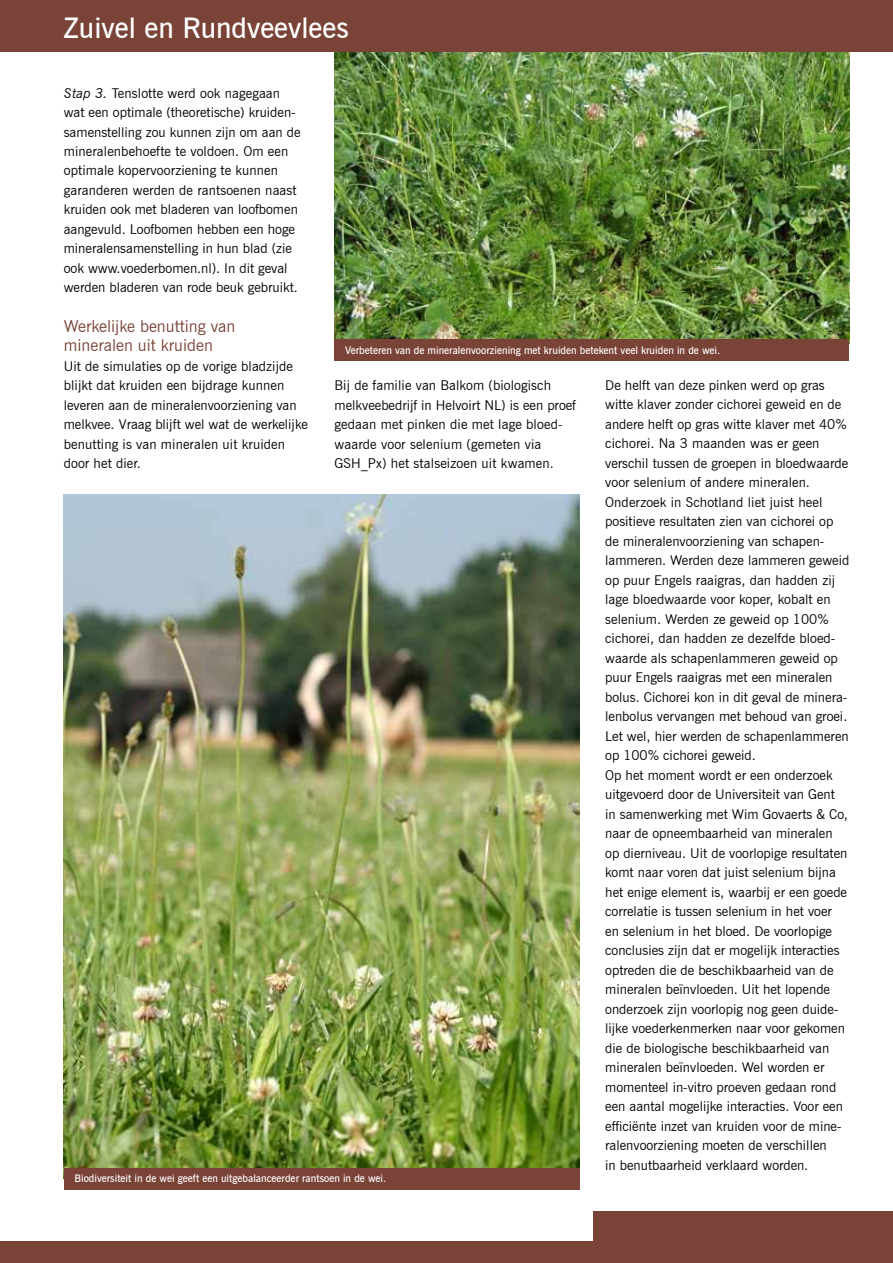
<style>
.page{position:relative;width:893px;height:1263px;background:#fff}
.page>*{position:absolute;margin:0;border:0;box-sizing:border-box;transform-origin:0 0}
.t1{font:600 28.5px "News Gothic BT";color:#fff}
.t2{font:16.5px/19.5px "News Gothic BT";color:#7a4338}
.t3{font:13.5px/19.5px "News Gothic BT";color:#000}
.t4{font:600 10.5px "News Gothic BT";color:#fff}
.s1{font-style:italic}
</style>
<div class="page">
<img style="left:334px;top:51px;width:515px;height:289px">
<div style="left:594px;top:1212px;width:299px;height:51px;background:#7a4338"></div>
<div style="left:0;top:1242px;width:893px;height:21px;background:#7a4338"></div>
<div style="left:0;top:0;width:893px;height:51px;background:#7a4338"></div>
<img style="left:64px;top:494px;width:516px;height:674px">
<div style="left:334px;top:340px;width:515px;height:21px;background:#7a4338"></div>
<div style="left:64px;top:1168px;width:516px;height:22px;background:#7a4338"></div>
<h1 class="t1" style="left:63px;top:11px;width:287px">Zuivel en Rundveevlees</h1>
<p class="t3" style="left:64px;top:83px;width:238px"><span class="s1">Stap 3.</span> Tenslotte werd ook nagegaan wat een optimale (theoretische) kruiden&shy;samenstelling zou kunnen zijn om aan de mineralenbehoefte te voldoen. Om een optimale kopervoorziening te kunnen garanderen werden de rantsoenen naast kruiden ook met bladeren van loofbomen aangevuld. Loofbomen hebben een hoge mineralensamenstelling in hun blad (zie ook www.voederbomen.nl). In dit geval werden bladeren van rode beuk gebruikt.</p>
<p class="t2" style="left:64px;top:316px;width:173px">Werkelijke benutting van mineralen uit kruiden</p>
<p class="t3" style="left:64px;top:356px;width:246px">Uit de simulaties op de vorige bladzijde blijkt dat kruiden een bijdrage kunnen leveren aan de mineralenvoorziening van melkvee. Vraag blijft wel wat de werkelijke benutting is van mineralen uit kruiden door het dier.</p>
<p class="t4" style="left:345px;top:343px;width:377px">Verbeteren van de mineralenvoorziening met kruiden betekent veel kruiden in de wei.</p>
<p class="t3" style="left:334px;top:375px;width:243px">Bij de familie van Balkom (biologisch melkveebedrijf in Helvoirt NL) is een proef gedaan met pinken die met lage bloed&shy;waarde voor selenium (gemeten via GSH_Px) het stalseizoen uit kwamen.</p>
<p class="t3" style="left:605px;top:375px;width:246px">De helft van deze pinken werd op gras witte klaver zonder cichorei geweid en de andere helft op gras witte klaver met 40% cichorei. Na 3 maanden was er geen verschil tussen de groepen in bloedwaarde voor selenium of andere mineralen.<br>Onderzoek in Schotland liet juist heel positieve resultaten zien van cichorei op de mineralenvoorziening van schapen&shy;lammeren. Werden deze lammeren geweid op puur Engels raaigras, dan hadden zij lage bloedwaarde voor koper, kobalt en selenium. Werden ze geweid op 100% cichorei, dan hadden ze dezelfde bloed&shy;waarde als schapenlammeren geweid op puur Engels raaigras met een mineralen bolus. Cichorei kon in dit geval de minera&shy;lenbolus vervangen met behoud van groei.<br>Let wel, hier werden de schapenlammeren op 100% cichorei geweid.<br>Op het moment wordt er een onderzoek uitgevoerd door de Universiteit van Gent<br>in samenwerking met Wim Govaerts &amp; Co, naar de opneembaarheid van mineralen op dierniveau. Uit de voorlopige resultaten komt naar voren dat juist selenium bijna het enige element is, waarbij er een goede correlatie is tussen selenium in het voer<br>en selenium in het bloed. De voorlopige conclusies zijn dat er mogelijk interacties optreden die de beschikbaarheid van de mineralen beïnvloeden. Uit het lopende onderzoek zijn voorlopig nog geen duide&shy;lijke voederkenmerken naar voor gekomen die de biologische beschikbaarheid van mineralen beïnvloeden. Wel worden er momenteel in-vitro proeven gedaan rond een aantal mogelijke interacties. Voor een efficiënte inzet van kruiden voor de mine&shy;ralenvoorziening moeten de verschillen<br>in benutbaarheid verklaard worden.</p>
<p class="t4" style="left:74px;top:1172px;width:313px">Biodiversiteit in de wei geeft een uitgebalanceerder rantsoen in de wei.</p>
</div>
